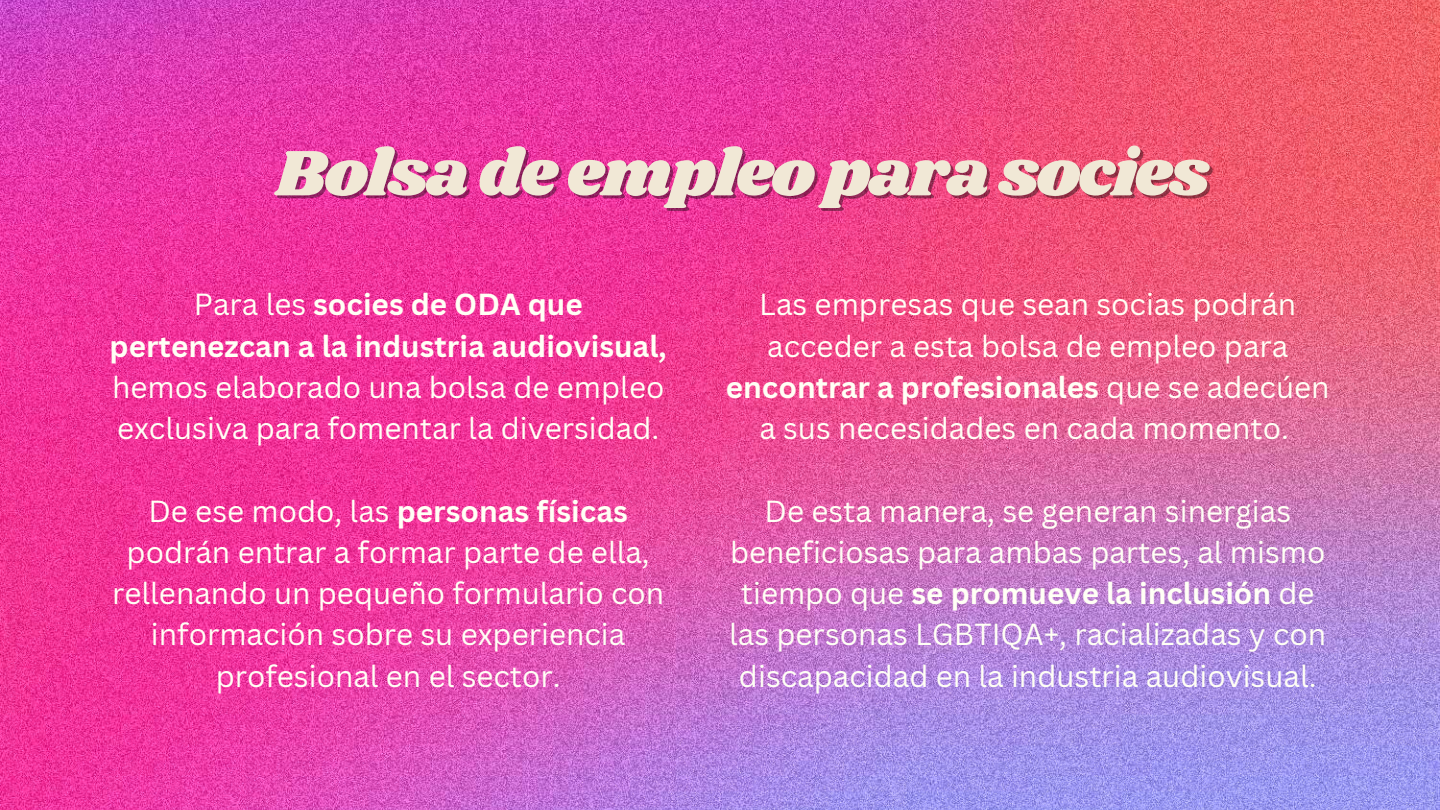
<style>
.page{position:relative;width:1440px;height:810px;background:#fff}
.page>*{position:absolute;margin:0;border:0;box-sizing:border-box;transform-origin:0 0}
.t1{font:66.5px "Shrikhand";letter-spacing:-.03em;color:#f1e8d6}
.t2{font:29.7px/41.2px "Canva Sans";color:#fffff5;text-align:center}
.t3{font:700 29.7px/41.2px "Canva Sans";color:#fffff5;text-align:center}
.s1{font-weight:400}
.s2{font-weight:700}
</style>
<div class="page">
<img style="left:0;top:0;width:1440px;height:810px">
<h1 class="t1" style="left:276px;top:127px;width:935px">Bolsa de empleo para socies</h1>
<p class="t3" style="left:110px;top:283px;width:559px"><span class="s1">Para les</span> socies de ODA que pertenezcan a la industria audiovisual,</p>
<p class="t2" style="left:112px;top:366px;width:554px;text-align:left">hemos elaborado una bolsa de empleo exclusiva para fomentar la diversidad.</p>
<p class="t2" style="left:112px;top:490px;width:554px">De ese modo, las <span class="s2">personas físicas </span>podrán entrar a formar parte de ella, rellenando un pequeño formulario con información sobre su experiencia profesional en el sector.</p>
<p class="t2" style="left:726px;top:283px;width:605px">Las empresas que sean socias podrán acceder a esta bolsa de empleo para <span class="s2">encontrar a profesionales</span> que se adecúen a sus necesidades en cada momento.</p>
<p class="t2" style="left:729px;top:490px;width:599px">De esta manera, se generan sinergias beneficiosas para ambas partes, al mismo tiempo que <span class="s2">se promueve la inclusión</span> de las personas LGBTIQA+, racializadas y con discapacidad en la industria audiovisual.</p>
</div>
